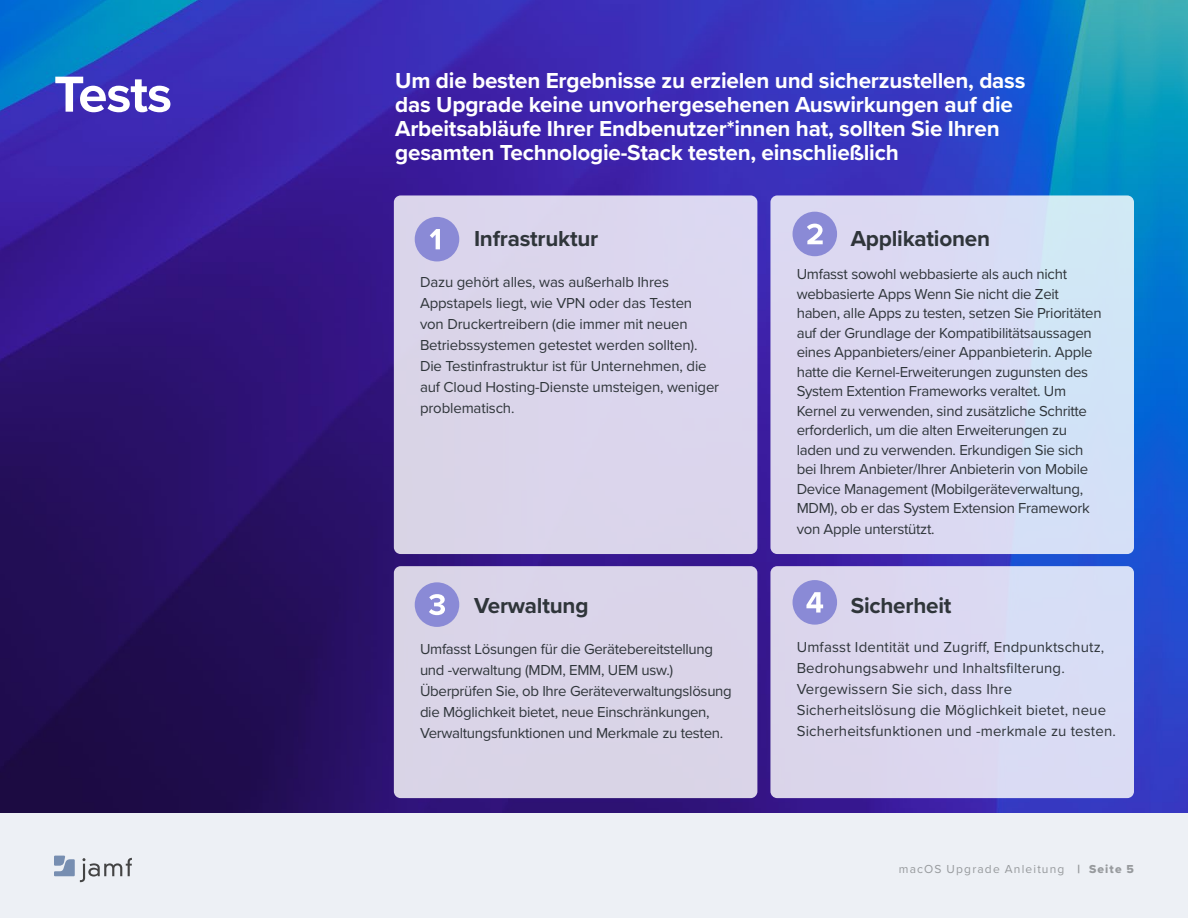
<style>
.page{position:relative;width:1188px;height:918px;background:#fff}
.page>*{position:absolute;margin:0;border:0;box-sizing:border-box;transform-origin:0 0}
.t1{font:700 52.5px "Proxima Nova";letter-spacing:-.02em;color:#fff}
.t2{font:700 22.5px/24px "Proxima Nova";letter-spacing:-.01em;color:#fff}
.t3{font:700 22.5px "Proxima Nova";letter-spacing:-.01em;color:#2f353a}
.t4{font:15px/19.5px "Proxima Nova";letter-spacing:-.02em;color:#2f353a}
.t5{font:15px/21px "Proxima Nova";letter-spacing:.01em;color:#2f353a}
.t6{font:12px "Proxima Nova";letter-spacing:.095em;color:#979a9d}
.s1{font-family:"Proxima Nova Extrabld"}
</style>
<div class="page">
<img style="left:0;top:0;width:1188px;height:884px">
<div style="left:394px;top:195px;width:363px;height:359px;background:#dbd5ec;border-radius:7px"></div>
<div style="left:394px;top:566px;width:363px;height:232px;background:#dad4e8;border-radius:7px"></div>
<div style="left:770px;top:195px;width:364px;height:359px;background:linear-gradient(to right,#dfd3ee,#d2e5f8);border-radius:7px"></div>
<div style="left:770px;top:566px;width:364px;height:232px;background:#dbd8f1;border-radius:7px"></div>
<div style="left:0;top:813px;width:1187px;height:105px;background:#edf0f5"></div>
<svg style="left:54px;top:856px;width:78px;height:26px"></svg>
<div style="left:415px;top:217px;width:44px;height:44px;background:#8a8ad6;border-radius:50%"></div>
<svg style="left:430px;top:229px;width:10px;height:20px"></svg>
<div style="left:793px;top:212px;width:44px;height:44px;background:#8a8ad6;border-radius:50%"></div>
<svg style="left:807px;top:224px;width:16px;height:20px"></svg>
<div style="left:415px;top:582px;width:44px;height:45px;background:#8a8ad6;border-radius:50%"></div>
<svg style="left:429px;top:594px;width:16px;height:21px"></svg>
<div style="left:793px;top:580px;width:44px;height:45px;background:#8a8ad6;border-radius:50%"></div>
<svg style="left:806px;top:592px;width:17px;height:21px"></svg>
<h1 class="t1" style="left:54px;top:55px;width:120px">Tests</h1>
<p class="t2" style="left:395px;top:68px;width:632px">Um die besten Ergebnisse zu erzielen und sicherzustellen, dass das Upgrade keine unvorhergesehenen Auswirkungen auf die Arbeitsabläufe Ihrer Endbenutzer*innen hat, sollten Sie Ihren gesamten Technologie-Stack testen, einschließlich</p>
<h2 class="t3" style="left:474px;top:222px;width:126px">Infrastruktur</h2>
<p class="t4" style="left:420px;top:271px;width:301px;line-height:21px">Dazu gehört alles, was außerhalb Ihres Appstapels liegt, wie VPN oder das Testen von Druckertreibern (die immer mit neuen Betriebssystemen getestet werden sollten).<br>Die Testinfrastruktur ist für Unternehmen, die auf Cloud Hosting-Dienste umsteigen, weniger problematisch.</p>
<h2 class="t3" style="left:474px;top:589px;width:116px">Verwaltung</h2>
<p class="t4" style="left:420px;top:638px;width:313px;line-height:21px">Umfasst Lösungen für die Gerätebereitstellung und -verwaltung (MDM, EMM, UEM usw.)<br>Überprüfen Sie, ob Ihre Geräteverwaltungslösung die Möglichkeit bietet, neue Einschränkungen, Verwaltungsfunktionen und Merkmale zu testen.</p>
<h2 class="t3" style="left:851px;top:222px;width:141px">Applikationen</h2>
<p class="t4" style="left:797px;top:264px;width:306px">Umfasst sowohl webbasierte als auch nicht webbasierte Apps Wenn Sie nicht die Zeit haben, alle Apps zu testen, setzen Sie Prioritäten auf der Grundlage der Kompatibilitätsaussagen eines Appanbieters/einer Appanbieterin. Apple hatte die Kernel-Erweiterungen zugunsten des System Extention Frameworks veraltet. Um Kernel zu verwenden, sind zusätzliche Schritte erforderlich, um die alten Erweiterungen zu laden und zu verwenden. Erkundigen Sie sich bei Ihrem Anbieter/Ihrer Anbieterin von Mobile Device Management (Mobilgeräteverwaltung, MDM), ob er das System Extension Framework</p>
<p class="t4" style="left:797px;top:519px;width:139px">von Apple unterstützt.</p>
<h2 class="t3" style="left:851px;top:589px;width:102px">Sicherheit</h2>
<p class="t5" style="left:797px;top:636px;width:321px">Umfasst Identität und Zugriff, Endpunktschutz, Bedrohungsabwehr und Inhaltsfilterung.<br>Vergewissern Sie sich, dass Ihre Sicherheitslösung die Möglichkeit bietet, neue Sicherheitsfunktionen und -merkmale zu testen.</p>
<p class="t6" style="left:899px;top:860px;width:237px">macOS Upgrade Anleitung <span class="s1">| Seite 5</span></p>
</div>
